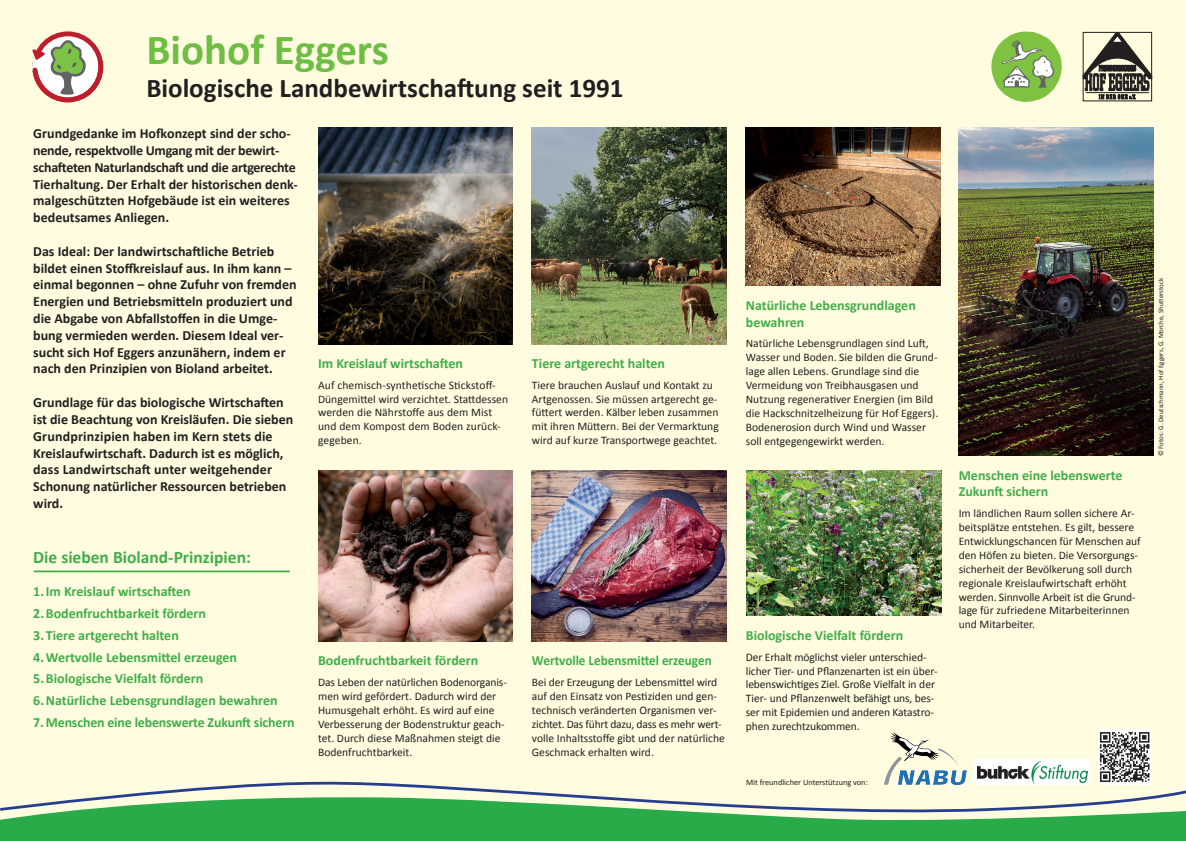
<style>
.page{position:relative;width:1186px;height:841px;background:#fff}
.page>*{position:absolute;margin:0;border:0;box-sizing:border-box;transform-origin:0 0}
.t1{font:700 43.02px "Calibri";color:#6ebe44}
.t2{font:700 27.02px "Calibri";color:#231f20}
.t3{font:700 17.5px "Calibri";color:#40ae49}
.t4{font:700 14px/16.8px "Calibri";color:#231f20}
.t5{font:700 14px/21.8px "Calibri";color:#40ae49}
.t6{font:700 14px "Calibri";color:#40ae49;scale:.94 1}
.t7{font:11.55px/13.9px "Calibri";color:#231f20}
.t8{font:8.33px "Calibri";color:#231f20}
.t9{font:6.93px "Calibri";color:#231f20}
</style>
<div class="page">
<div style="left:0;top:0;width:1186px;height:834px;background:#fffce0"></div>
<img style="left:318px;top:127px;width:194px;height:217px">
<img style="left:318px;top:470px;width:194px;height:171px">
<img style="left:532px;top:127px;width:194px;height:217px">
<img style="left:532px;top:470px;width:194px;height:171px">
<img style="left:1097px;top:729px;width:54px;height:19px">
<img style="left:891px;top:732px;width:39px;height:16px">
<svg style="left:1083px;top:32px;width:68px;height:67px"></svg>
<svg style="left:991px;top:31px;width:71px;height:71px"></svg>
<svg style="left:129px;top:748px;width:1057px;height:46px"></svg>
<svg style="left:0;top:794px;width:1186px;height:46px;fill:#29ab4a"></svg>
<img style="left:746px;top:127px;width:194px;height:159px">
<svg style="left:32px;top:31px;width:71px;height:71px"></svg>
<img style="left:958px;top:127px;width:195px;height:328px">
<hr style="left:34px;top:570px;width:256px;height:2px;background:#40ae49">
<img style="left:746px;top:470px;width:195px;height:145px">
<h1 class="t1" style="left:146px;top:22px;width:244px">Biohof Eggers</h1>
<h2 class="t2" style="left:146px;top:70px;width:479px">Biologische Landbewirtschaftung seit 1991</h2>
<p class="t4" style="left:33px;top:125px;width:266px">Grundgedanke im Hofkonzept sind der scho&shy;nende, respektvolle Umgang mit der bewirt&shy;schafteten Naturlandschaft und die artgerechte Tierhaltung. Der Erhalt der historischen denk&shy;malgeschützten Hofgebäude ist ein weiteres bedeutsames Anliegen.</p>
<p class="t4" style="left:33px;top:243px;width:265px">Das Ideal: Der landwirtschaftliche Betrieb bildet einen Stoffkreislauf aus. In ihm kann – einmal begonnen – ohne Zufuhr von fremden Energien und Betriebsmitteln produziert und die Abgabe von Abfallstoffen in die Umge&shy;bung vermieden werden. Diesem Ideal ver&shy;sucht sich Hof Eggers anzunähern, indem er nach den Prinzipien von Bioland arbeitet.</p>
<p class="t4" style="left:33px;top:394px;width:261px">Grundlage für das biologische Wirtschaften ist die Beachtung von Kreisläufen. Die sieben Grundprinzipien haben im Kern stets die Kreislaufwirtschaft. Dadurch ist es möglich, dass Landwirtschaft unter weitgehender Schonung natürlicher Ressourcen betrieben wird.</p>
<h3 class="t3" style="left:33px;top:545px;width:219px">Die sieben Bioland-Prinzipien:</h3>
<p class="t5" style="left:33px;top:580px;width:174px">1.Im Kreislauf wirtschaften<br>2.Bodenfruchtbarkeit fördern</p>
<p class="t5" style="left:33px;top:624px;width:263px">3. Tiere artgerecht halten<br>4.Wertvolle Lebensmittel erzeugen 5.Biologische Vielfalt fördern<br>6.Natürliche Lebensgrundlagen bewahren 7.Menschen eine lebenswerte Zukunft sichern</p>
<p class="t5" style="left:318px;top:352px;width:146px">Im Kreislauf wirtschaften</p>
<p class="t7" style="left:318px;top:378px;width:191px">Auf chemisch-synthetische Stickstoff-<br>Düngemittel wird verzichtet. Stattdessen werden die Nährstoffe aus dem Mist und dem Kompost dem Boden zurück&shy;gegeben.</p>
<p class="t5" style="left:318px;top:649px;width:162px">Bodenfruchtbarkeit fördern</p>
<p class="t7" style="left:318px;top:675px;width:190px">Das Leben der natürlichen Bodenorganis&shy;men wird gefördert. Dadurch wird der Humusgehalt erhöht. Es wird auf eine Verbesserung der Bodenstruktur geach&shy;tet. Durch diese Maßnahmen steigt die Bodenfruchtbarkeit.</p>
<p class="t5" style="left:532px;top:352px;width:134px">Tiere artgerecht halten</p>
<p class="t7" style="left:532px;top:378px;width:188px">Tiere brauchen Auslauf und Kontakt zu Artgenossen. Sie müssen artgerecht ge&shy;füttert werden. Kälber leben zusammen mit ihren Müttern. Bei der Vermarktung wird auf kurze Transportwege geachtet.</p>
<p class="t6" style="left:532px;top:651px;width:193px">Wertvolle Lebensmittel erzeugen</p>
<p class="t7" style="left:532px;top:675px;width:194px">Bei der Erzeugung der Lebensmittel wird auf den Einsatz von Pestiziden und gen&shy;technisch veränderten Organismen ver&shy;zichtet. Das führt dazu, dass es mehr wert&shy;volle Inhaltsstoffe gibt und der natürliche Geschmack erhalten wird.</p>
<p class="t5" style="left:746px;top:296px;width:171px;line-height:16.8px">Natürliche Lebensgrundlagen bewahren</p>
<p class="t7" style="left:746px;top:336px;width:194px">Natürliche Lebensgrundlagen sind Luft, Wasser und Boden. Sie bilden die Grund&shy;lage allen Lebens. Grundlage sind die Vermeidung von Treibhausgasen und Nutzung regenerativer Energien (im Bild die Hackschnitzelheizung für Hof Eggers).<br>Bodenerosion durch Wind und Wasser soll entgegengewirkt werden.</p>
<p class="t5" style="left:746px;top:624px;width:159px">Biologische Vielfalt fördern</p>
<p class="t7" style="left:746px;top:650px;width:193px">Der Erhalt möglichst vieler unterschied&shy;licher Tier- und Pflanzenarten ist ein über&shy;lebenswichtiges Ziel. Große Vielfalt in der Tier- und Pflanzenwelt befähigt uns, bes&shy;ser mit Epidemien und anderen Katastro&shy;phen zurechtzukommen.</p>
<p class="t8" style="left:746px;top:776px;width:123px">Mit freundlicher Unterstützung von:</p>
<p class="t5" style="left:958px;top:466px;width:165px;line-height:16.8px">Menschen eine lebenswerte<br>Zukunft sichern</p>
<p class="t7" style="left:958px;top:506px;width:183px">Im ländlichen Raum sollen sichere Ar&shy;beitsplätze entstehen. Es gilt, bessere Entwicklungschancen für Menschen auf den Höfen zu bieten. Die Versorgungs&shy;sicherheit der Bevölkerung soll durch regionale Kreislaufwirtschaft erhöht werden. Sinnvolle Arbeit ist die Grund&shy;lage für zufriedene Mitarbeiterinnen und Mitarbeiter.</p>
<p class="t9" style="left:1156px;top:456px;width:179px;rotate:-90deg">© Fotos: G. Deutschmann, Hof Eggers, G. Morche, Shutterstock</p>
</div>
